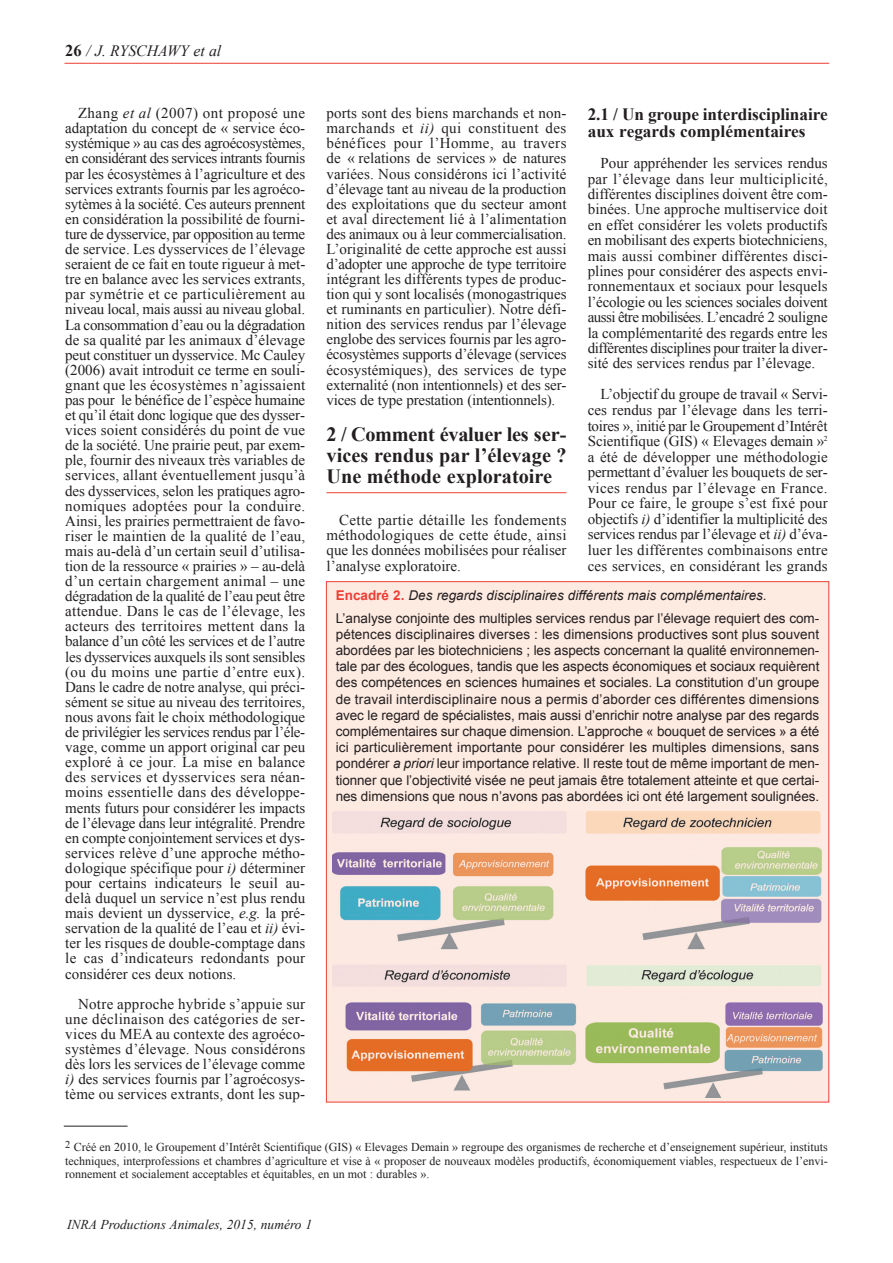
<style>
.page{position:relative;width:893px;height:1263px;background:#fff}
.page>*{position:absolute;margin:0;border:0;box-sizing:border-box;transform-origin:0 0}
.t1{font:700 20.25px/21.1px "Times New Roman";color:#231f20;text-align:justify}
.t2{font:700 17.25px/17.7px "Times New Roman";letter-spacing:-.005em;color:#231f20}
.t3{font:italic 15.75px "Times New Roman";color:#231f20}
.t4{font:15px/15.1px "Times New Roman";color:#231f20;text-align:justify}
.t5{font:13.5px/16.2px "Arial";color:#231f20}
.t6{font:italic 13.5px "Times New Roman";color:#231f20}
.t7{font:12px/13.5px "Times New Roman";color:#231f20;text-align:justify}
.s1{font-weight:700;font-style:normal;font-size:16.5px}
.s2{font-style:italic}
.s3{font-weight:700;color:#ee3e34}
</style>
<div class="page">
<hr style="left:326px;top:492px;width:240px;height:1px;background:#ee3e34">
<hr style="left:65px;top:63px;width:764px;height:1px;background:#ee3e34">
<div style="left:327px;top:582px;width:501px;height:520px;background:#fdeae1"></div>
<hr style="left:64px;top:1126px;width:64px;height:1px;background:#231f20">
<img style="left:332px;top:812px;width:490px;height:285px">
<p class="t3" style="left:65px;top:42px;width:158px"><span class="s1">26</span> / J. RYSCHAWY et al</p>
<p class="t4" style="left:65px;top:106px;width:242px;text-indent:13px">Zhang <span class="s2">et al</span> (2007) ont proposé une adaptation du concept de « service éco&shy;systémique » au cas des agroécosystèmes, en considérant des services intrants fournis par les écosystèmes à l’agriculture et des services extrants fournis par les agroéco&shy;sytèmes à la société. Ces auteurs prennent en considération la possibilité de fourni&shy;ture de dysservice, par opposition au terme de service. Les dysservices de l’élevage seraient de ce fait en toute rigueur à met&shy;tre en balance avec les services extrants, par symétrie et ce particulièrement au niveau local, mais aussi au niveau global.<br>La consommation d’eau ou la dégradation de sa qualité par les animaux d’élevage peut constituer un dysservice. Mc Cauley (2006) avait introduit ce terme en souli&shy;gnant que les écosystèmes n’agissaient pas pour le bénéfice de l’espèce humaine et qu’il était donc logique que des dysser&shy;vices soient considérés du point de vue de la société. Une prairie peut, par exem&shy;ple, fournir des niveaux très variables de services, allant éventuellement jusqu’à des dysservices, selon les pratiques agro&shy;nomiques adoptées pour la conduire.<br>Ainsi, les prairies permettraient de favo&shy;riser le maintien de la qualité de l’eau, mais au-delà d’un certain seuil d’utilisa&shy;tion de la ressource « prairies » – au-delà d’un certain chargement animal – une dégradation de la qualité de l’eau peut être attendue. Dans le cas de l’élevage, les acteurs des territoires mettent dans la balance d’un côté les services et de l’autre les dysservices auxquels ils sont sensibles (ou du moins une partie d’entre eux).<br>Dans le cadre de notre analyse, qui préci&shy;sément se situe au niveau des territoires, nous avons fait le choix méthodologique de privilégier les services rendus par l’éle&shy;vage, comme un apport original car peu exploré à ce jour. La mise en balance des services et dysservices sera néan&shy;moins essentielle dans des développe&shy;ments futurs pour considérer les impacts de l’élevage dans leur intégralité. Prendre en compte conjointement services et dys&shy;services relève d’une approche métho&shy;dologique spécifique pour <span class="s2">i)</span> déterminer pour certains indicateurs le seuil au&shy;delà duquel un service n’est plus rendu mais devient un dysservice, <span class="s2">e.g.</span> la pré&shy;servation de la qualité de l’eau et <span class="s2">ii)</span> évi&shy;ter les risques de double-comptage dans le cas d’indicateurs redondants pour considérer ces deux notions.</p>
<p class="t4" style="left:65px;top:996px;width:241px;text-indent:13px">Notre approche hybride s’appuie sur une déclinaison des catégories de ser&shy;vices du MEA au contexte des agroéco&shy;systèmes d’élevage. Nous considérons dès lors les services de l’élevage comme <span class="s2">i)</span> des services fournis par l’agroécosys&shy;tème ou services extrants, dont les sup-</p>
<p class="t4" style="left:326px;top:106px;width:242px">ports sont des biens marchands et non&shy;marchands et <span class="s2">ii)</span> qui constituent des bénéfices pour l’Homme, au travers de « relations de services » de natures variées. Nous considérons ici l’activité d’élevage tant au niveau de la production des exploitations que du secteur amont et aval directement lié à l’alimentation des animaux ou à leur commercialisation.<br>L’originalité de cette approche est aussi d’adopter une approche de type territoire intégrant les différents types de produc&shy;tion qui y sont localisés (monogastriques et ruminants en particulier). Notre défi&shy;nition des services rendus par l’élevage englobe des services fournis par les agro&shy;écosystèmes supports d’élevage (services écosystémiques), des services de type externalité (non intentionnels) et des ser&shy;vices de type prestation (intentionnels).</p>
<h1 class="t1" style="left:326px;top:423px;width:241px">2 / Comment évaluer les ser&shy;vices rendus par l’élevage ?<br>Une méthode exploratoire</h1>
<p class="t4" style="left:326px;top:513px;width:241px;text-indent:13px">Cette partie détaille les fondements méthodologiques de cette étude, ainsi que les données mobilisées pour réaliser l’analyse exploratoire.</p>
<p class="t2" style="left:588px;top:105px;width:241px">2.1 / Un groupe interdisciplinaire aux regards complémentaires</p>
<p class="t4" style="left:588px;top:155px;width:241px;text-indent:13px">Pour appréhender les services rendus par l’élevage dans leur multiciplicité, différentes disciplines doivent être com&shy;binées. Une approche multiservice doit en effet considérer les volets productifs en mobilisant des experts biotechniciens, mais aussi combiner différentes disci&shy;plines pour considérer des aspects envi&shy;ronnementaux et sociaux pour lesquels l’écologie ou les sciences sociales doivent aussi être mobilisées. L’encadré 2 souligne la complémentarité des regards entre les différentes disciplines pour traiter la diver&shy;sité des services rendus par l’élevage.</p>
<p class="t4" style="left:588px;top:387px;width:241px;line-height:15.6px;text-indent:13px">L’objectif du groupe de travail « Servi&shy;ces rendus par l’élevage dans les terri&shy;toires », initié par le Groupement d’Intérêt Scientifique (GIS) « Elevages demain »<sup>2 </sup>a été de développer une méthodologie permettant d’évaluer les bouquets de ser&shy;vices rendus par l’élevage en France.<br>Pour ce faire, le groupe s’est fixé pour objectifs <span class="s2">i)</span> d’identifier la multiplicité des services rendus par l’élevage et <span class="s2">ii)</span> d’éva&shy;luer les différentes combinaisons entre ces services, en considérant les grands</p>
<p class="t5" style="left:336px;top:584px;width:485px;line-height:22.4px"><span class="s3">Encadré 2.</span> <span class="s2">Des regards disciplinaires différents mais complémentaires.<br></span>L’analyse conjointe des multiples services rendus par l’élevage requiert des com-</p>
<p class="t5" style="left:336px;top:626px;width:485px;text-align:justify">pétences disciplinaires diverses : les dimensions productives sont plus souvent abordées par les biotechniciens ; les aspects concernant la qualité environnemen&shy;tale par des écologues, tandis que les aspects économiques et sociaux requièrent des compétences en sciences humaines et sociales. La constitution d’un groupe de travail interdisciplinaire nous a permis d’aborder ces différentes dimensions avec le regard de spécialistes, mais aussi d’enrichir notre analyse par des regards complémentaires sur chaque dimension. L’approche « bouquet de services » a été ici particulièrement importante pour considérer les multiples dimensions, sans pondérer <span class="s2">a priori</span> leur importance relative. Il reste tout de même important de men&shy;tionner que l’objectivité visée ne peut jamais être totalement atteinte et que certai&shy;nes dimensions que nous n’avons pas abordées ici ont été largement soulignées.</p>
<p class="t7" style="left:65px;top:1140px;width:764px"><sup>2</sup> Créé en 2010, le Groupement d’Intérêt Scientifique (GIS) « Elevages Demain » regroupe des organismes de recherche et d’enseignement supérieur, instituts techniques, interprofessions et chambres d’agriculture et vise à « proposer de nouveaux modèles productifs, économiquement viables, respectueux de l’envi&shy;ronnement et socialement acceptables et équitables, en un mot : durables ».</p>
<p class="t6" style="left:67px;top:1217px;width:247px">INRA Productions Animales, 2015, numéro 1</p>
</div>
